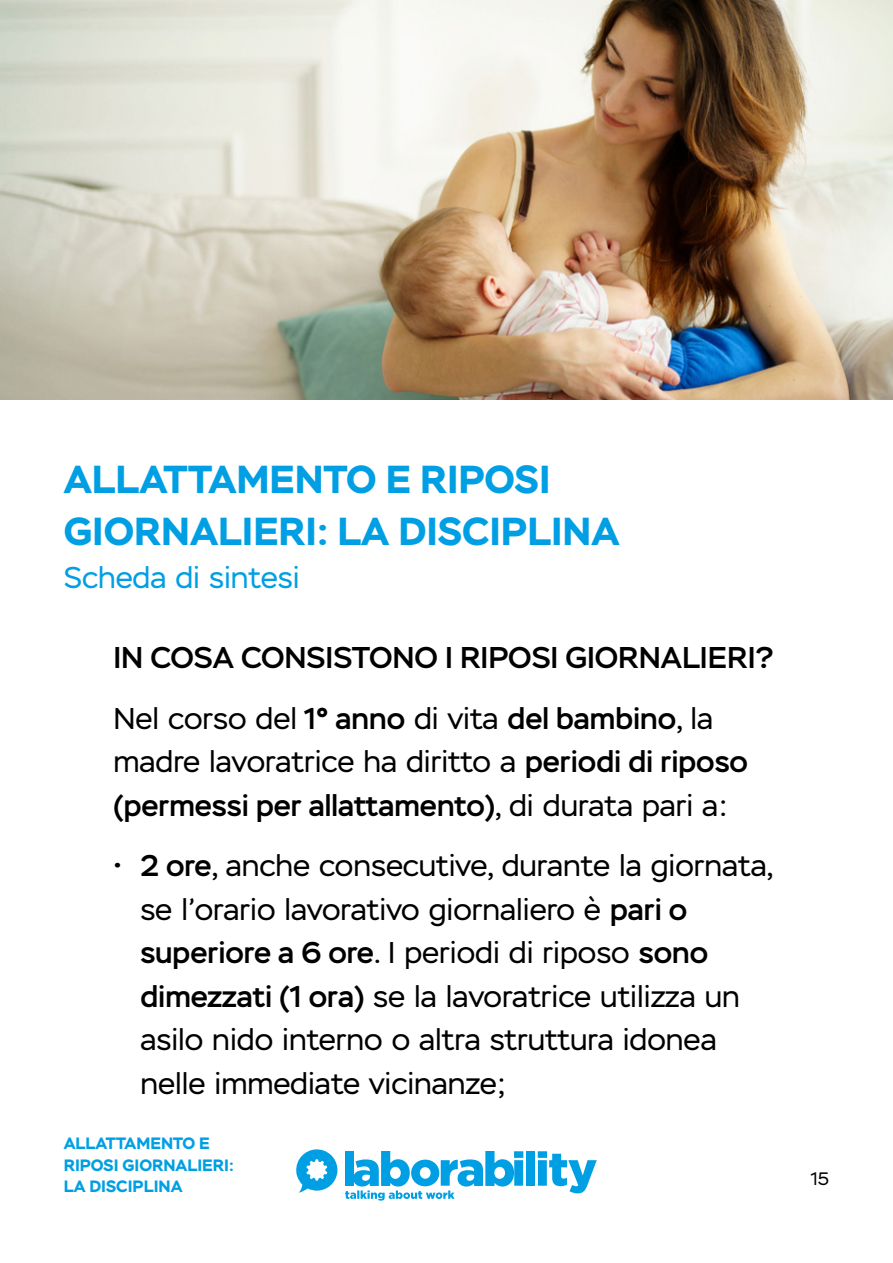
<style>
.page{position:relative;width:893px;height:1263px;background:#fff}
.page>*{position:absolute;margin:0;border:0;box-sizing:border-box;transform-origin:0 0}
.t1{font:700 39px/51px "Stem";color:#009fe3}
.t2{font:30px/43.5px "Stem";color:#000}
.t3{font:500 30px/60.4px "Stem";color:#000}
.t4{font:30px "Stem";color:#009fe3}
.t5{font:18px "Stem";color:#000}
.t6{font:700 16.35px/21.5px "Stem";color:#009fe3}
.s1{font-weight:400}
.s2{font-weight:500}
</style>
<div class="page">
<svg style="left:296px;top:1149px;width:42px;height:43px"></svg>
<div style="left:526px;top:1151px;width:9px;height:35px;background:#009fe3"></div>
<svg style="left:538px;top:1151px;width:59px;height:42px"></svg>
<svg style="left:345px;top:1151px;width:178px;height:50px"></svg>
<img style="left:0;top:0;width:893px;height:400px">
<h1 class="t1" style="left:64px;top:454px;width:557px">ALLATTAMENTO E RIPOSI<br>GIORNALIERI: LA DISCIPLINA</h1>
<p class="t4" style="left:64px;top:560px;width:237px">Scheda di sintesi</p>
<p class="t3" style="left:113px;top:628px;width:662px">IN COSA CONSISTONO I RIPOSI GIORNALIERI?<br><span class="s1">Nel corso del</span> 1° anno <span class="s1">di vita</span> del bambino<span class="s1">, la</span></p>
<p class="t2" style="left:113px;top:740px;width:636px">madre lavoratrice ha diritto a <span class="s2">periodi di riposo (permessi per allattamento)</span>, di durata pari a:</p>
<p class="t2" style="left:140px;top:844px;width:634px;text-indent:-27px"><span class="s2">• 2 ore</span>, anche consecutive, durante la giornata, se l’orario lavorativo giornaliero è <span class="s2">pari o superiore a 6 ore</span>. I periodi di riposo <span class="s2">sono dimezzati (1 ora)</span> se la lavoratrice utilizza un asilo nido interno o altra struttura idonea nelle immediate vicinanze;</p>
<p class="t6" style="left:64px;top:1133px;width:172px">ALLATTAMENTO E<br>RIPOSI GIORNALIERI:<br>LA DISCIPLINA</p>
<p class="t5" style="left:811px;top:1168px;width:20px">15</p>
</div>
